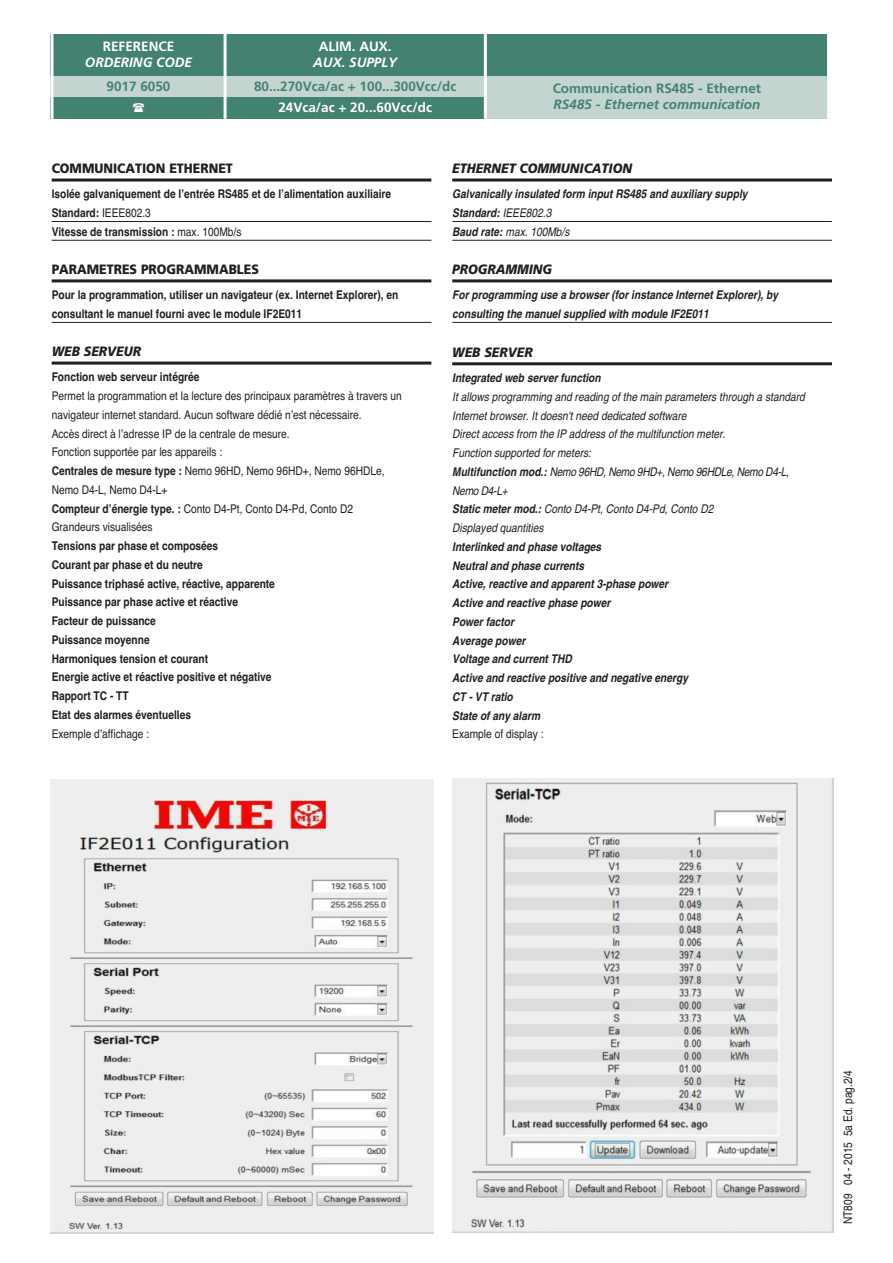
<style>
.page{position:relative;width:893px;height:1263px;background:#fff}
.page>*{position:absolute;margin:0;border:0;box-sizing:border-box;transform-origin:0 0}
.t1{font:700 13.5px "Frutiger";color:#438271}
.t2{font:italic 900 13.5px "Frutiger";color:#211f1f;scale:.92 1}
.t3{font:900 13.5px "Frutiger";color:#211f1f;scale:.92 1}
.t4{font:700 13.5px "Frutiger";color:#fff}
.t5{font:italic 700 13.5px "Frutiger";color:#438271}
.t6{font:italic 700 13.5px "Frutiger";color:#fff}
.t7{font:700 12px/18.8px "Helvetica";color:#211f1f;scale:.85 1}
.t8{font:italic 700 12px/18.8px "Helvetica";color:#211f1f;scale:.85 1}
.t9{font:12px/18.8px "Helvetica";color:#211f1f;scale:.85 1}
.t10{font:italic 12px/18.8px "Helvetica";color:#211f1f;scale:.85 1}
.s1{font-weight:400}
.s2{font-weight:700}
</style>
<div class="page">
<hr style="left:52px;top:179px;width:379px;height:3px;background:#211f1f">
<hr style="left:52px;top:221px;width:379px;height:1px;background:#211f1f">
<hr style="left:52px;top:240px;width:379px;height:1px;background:#211f1f">
<hr style="left:52px;top:279px;width:379px;height:3px;background:#211f1f">
<hr style="left:52px;top:322px;width:379px;height:1px;background:#211f1f">
<hr style="left:52px;top:362px;width:379px;height:3px;background:#211f1f">
<hr style="left:452px;top:179px;width:380px;height:3px;background:#211f1f">
<hr style="left:452px;top:221px;width:380px;height:1px;background:#211f1f">
<hr style="left:452px;top:240px;width:380px;height:1px;background:#211f1f">
<hr style="left:452px;top:279px;width:380px;height:3px;background:#211f1f">
<hr style="left:452px;top:322px;width:380px;height:1px;background:#211f1f">
<hr style="left:452px;top:362px;width:380px;height:3px;background:#211f1f">
<div style="left:50px;top:34px;width:175px;height:42px;background:#438271"></div>
<div style="left:225px;top:34px;width:260px;height:42px;background:#438271"></div>
<div style="left:485px;top:34px;width:345px;height:42px;background:#438271"></div>
<div style="left:50px;top:76px;width:175px;height:22px;background:#c4d4d0"></div>
<div style="left:225px;top:76px;width:260px;height:22px;background:#c4d4d0"></div>
<div style="left:485px;top:76px;width:345px;height:43px;background:#c4d4d0"></div>
<div style="left:50px;top:98px;width:175px;height:21px;background:#438271"></div>
<div style="left:225px;top:98px;width:260px;height:21px;background:#438271"></div>
<hr style="left:50px;top:34px;width:3px;height:85px;background:#fff">
<hr style="left:224px;top:34px;width:3px;height:85px;background:#fff">
<hr style="left:484px;top:34px;width:3px;height:85px;background:#fff">
<hr style="left:827px;top:34px;width:3px;height:85px;background:#fff">
<img style="left:51px;top:780px;width:382px;height:453px">
<img style="left:453px;top:778px;width:381px;height:454px">
<p class="t4" style="left:103px;top:41px;width:73px">REFERENCE</p>
<p class="t6" style="left:85px;top:57px;width:109px">ORDERING CODE</p>
<p class="t4" style="left:319px;top:41px;width:74px">ALIM. AUX.</p>
<p class="t6" style="left:313px;top:57px;width:86px">AUX. SUPPLY</p>
<p class="t1" style="left:107px;top:80px;width:65px">9017 6050</p>
<p class="t1" style="left:254px;top:80px;width:204px">80...270Vca/ac + 100...300Vcc/dc</p>
<p class="t1" style="left:553px;top:83px;width:210px">Communication RS485 - Ethernet</p>
<p class="t4" style="left:278px;top:102px;width:155px">24Vca/ac + 20...60Vcc/dc</p>
<p class="t5" style="left:553px;top:99px;width:209px">RS485 - Ethernet communication</p>
<p class="t3" style="left:52px;top:163px;width:198px">COMMUNICATION ETHERNET</p>
<p class="t7" style="left:52px;top:185px;width:401px">Isolée galvaniquement de l’entrée RS485 et de l’alimentation auxiliaire<br>Standard: <span class="s1">IEEE802.3<br></span>Vitesse de transmission : <span class="s1">max. 100Mb/s</span></p>
<p class="t3" style="left:52px;top:264px;width:227px">PARAMETRES PROGRAMMABLES</p>
<p class="t7" style="left:52px;top:286px;width:409px">Pour la programmation, utiliser un navigateur (ex. Internet Explorer), en consultant le manuel fourni avec le module IF2E011</p>
<p class="t2" style="left:52px;top:346px;width:99px">WEB SERVEUR</p>
<p class="t7" style="left:52px;top:368px;width:176px">Fonction web serveur intégrée</p>
<p class="t9" style="left:52px;top:387px;width:414px">Permet la programmation et la lecture des principaux paramètres à travers un navigateur internet standard. Aucun software dédié n’est nécessaire.<br>Accès direct à l’adresse IP de la centrale de mesure.<br>Fonction supportée par les appareils :<br><span class="s2">Centrales de mesure type :</span> Nemo 96HD, Nemo 96HD+, Nemo 96HDLe, Nemo D4-L, Nemo D4-L+<br><span class="s2">Compteur d’énergie type. :</span> Conto D4-Pt, Conto D4-Pd, Conto D2<br>Grandeurs visualisées</p>
<p class="t7" style="left:52px;top:537px;width:264px">Tensions par phase et composées<br>Courant par phase et du neutre<br>Puissance triphasé active, réactive, apparente<br>Puissance par phase active et réactive<br>Facteur de puissance<br>Puissance moyenne<br>Harmoniques tension et courant<br>Energie active et réactive positive et négative<br>Rapport TC - TT<br>Etat des alarmes éventuelles</p>
<p class="t9" style="left:52px;top:724px;width:116px">Exemple d’affichage :</p>
<p class="t2" style="left:452px;top:163px;width:197px">ETHERNET COMMUNICATION</p>
<p class="t8" style="left:452px;top:186px;width:349px">Galvanically insulated form input RS485 and auxiliary supply<br>Standard: <span class="s1">IEEE802.3<br></span>Baud rate: <span class="s1">max. 100Mb/s</span></p>
<p class="t2" style="left:452px;top:264px;width:110px">PROGRAMMING</p>
<p class="t8" style="left:452px;top:287px;width:385px">For programming use a browser (for instance Internet Explorer), by consulting the manuel supplied with module IF2E011</p>
<p class="t2" style="left:452px;top:347px;width:89px">WEB SERVER</p>
<p class="t8" style="left:452px;top:370px;width:176px">Integrated web server function</p>
<p class="t10" style="left:452px;top:388px;width:416px">It allows programming and reading of the main parameters through a standard Internet browser. It doesn't need dedicated software<br>Direct access from the IP address of the multifunction meter.<br>Function supported for meters:<br><span class="s2">Multifunction mod.:</span> Nemo 96HD, Nemo 9HD+, Nemo 96HDLe, Nemo D4-L, Nemo D4-L+<br><span class="s2">Static meter mod.:</span> Conto D4-Pt, Conto D4-Pd, Conto D2<br>Displayed quantities</p>
<p class="t8" style="left:452px;top:538px;width:279px">Interlinked and phase voltages<br>Neutral and phase currents<br>Active, reactive and apparent 3-phase power<br>Active and reactive phase power<br>Power factor<br>Average power<br>Voltage and current THD<br>Active and reactive positive and negative energy<br>CT - VT ratio<br>State of any alarm</p>
<p class="t9" style="left:452px;top:725px;width:109px">Example of display :</p>
<p class="t9" style="left:838px;top:1224px;width:183px;rotate:-90deg">NT809 04 - 2015 5a Ed. pag.2/4</p>
</div>
